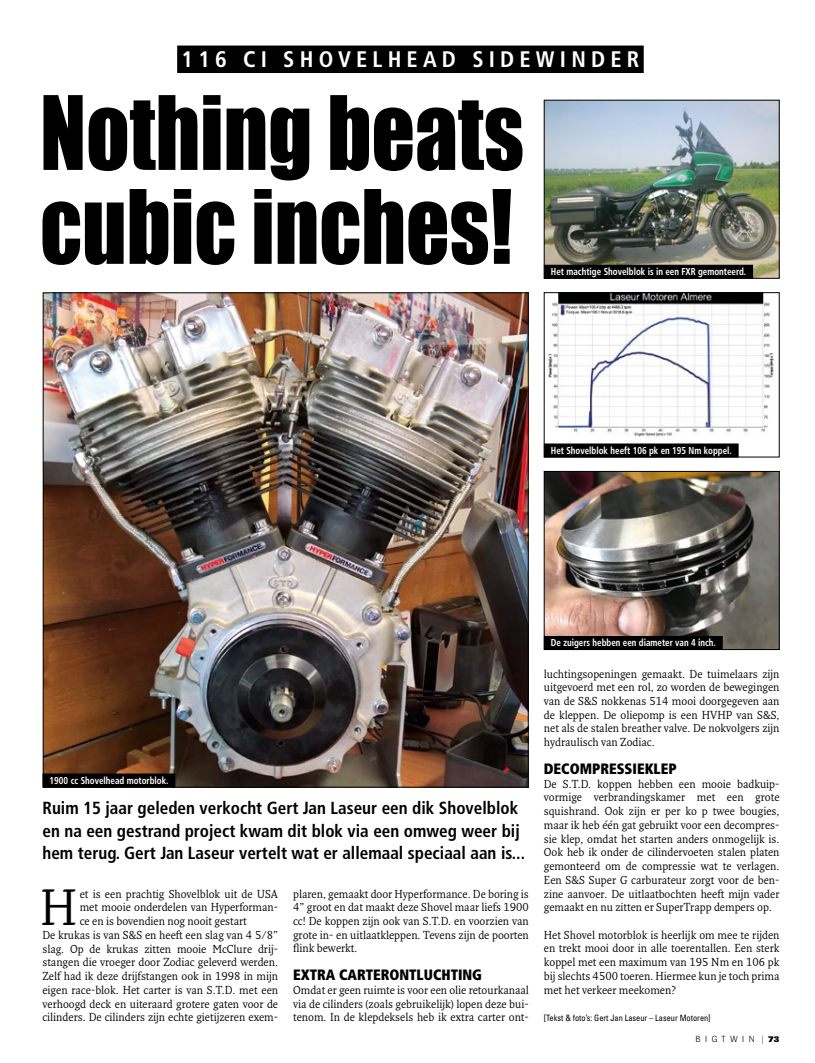
<style>
.page{position:relative;width:815px;height:1063px;background:#fff}
.page>*{position:absolute;margin:0;border:0;box-sizing:border-box;transform-origin:0 0}
.t1{font:49.5px "Fresco";color:#000;scale:.95 1}
.t2{font:700 condensed 22.5px "Frutiger";letter-spacing:.23em;color:#fff}
.t3{font:700 condensed 17.5px/22.5px "Frutiger";color:#000}
.t4{font:900 condensed 15px "Frutiger LT Std";color:#000;scale:.95 1}
.t5{font:11.25px/13.8px "Fresco";color:#000;text-align:justify;scale:.95 1}
.t6{font:700 condensed 10px "Frutiger";color:#fff;scale:.9 1}
.t7{font:condensed 8.75px "Univers";color:#000;scale:.95 1}
.t8{font:300 8.75px "Imago";letter-spacing:.52em;color:#000}
.s1{font-weight:800}
</style>
<div class="page">
<img style="left:546px;top:473px;width:232px;height:175px">
<div style="left:544px;top:471px;width:236px;height:179px;border:1px solid #000"></div>
<img style="left:546px;top:102px;width:232px;height:175px">
<div style="left:544px;top:100px;width:236px;height:179px;border:1px solid #000"></div>
<img style="left:548px;top:294px;width:226px;height:143px">
<div style="left:544px;top:292px;width:236px;height:165px;border:1px solid #000"></div>
<img style="left:45px;top:294px;width:482px;height:491px">
<div style="left:544px;top:636px;width:179px;height:14px;background:#000"></div>
<div style="left:43px;top:774px;width:132px;height:14px;background:#000"></div>
<div style="left:544px;top:444px;width:195px;height:14px;background:#000"></div>
<div style="left:177px;top:46px;width:467px;height:27px;background:#000"></div>
<svg style="left:43px;top:189px;width:468px;height:76px;fill:#000"></svg>
<svg style="left:44px;top:95px;width:478px;height:85px;fill:#000"></svg>
<div style="left:544px;top:265px;width:209px;height:14px;background:#000"></div>
<h2 class="t2" style="left:182px;top:46px;width:459px">116 CI SHOVELHEAD SIDEWINDER</h2>
<p class="t6" style="left:551px;top:266px;width:219px">Het machtige Shovelblok is in een FXR gemonteerd.</p>
<p class="t6" style="left:551px;top:444px;width:203px">Het Shovelblok heeft 106 pk en 195 Nm koppel.</p>
<p class="t6" style="left:50px;top:774px;width:134px">1900 cc Shovelhead motorblok.</p>
<h3 class="t3" style="left:43px;top:797px;width:484px">Ruim 15 jaar geleden verkocht Gert Jan Laseur een dik Shovelblok en na een gestrand project kwam dit blok via een omweg weer bij hem terug. Gert Jan Laseur vertelt wat er allemaal speciaal aan is...</h3>
<h1 class="t1" style="left:40px;top:877px;width:40px">H</h1>
<p class="t5" style="left:80px;top:886px;width:210px">et is een prachtig Shovelblok uit de USA</p>
<p class="t5" style="left:80px;top:900px;width:210px">met mooie onderdelen van Hyperforman-</p>
<p class="t5" style="left:80px;top:914px;width:177px">ce en is bovendien nog nooit gestart</p>
<p class="t5" style="left:42px;top:928px;width:250px">De krukas is van S&amp;S en heeft een slag van 4 5/8”</p>
<p class="t5" style="left:42px;top:941px;width:250px">slag. Op de krukas zitten mooie McClure drij-</p>
<p class="t5" style="left:42px;top:955px;width:250px">stangen die vroeger door Zodiac geleverd werden.</p>
<p class="t5" style="left:42px;top:969px;width:250px">Zelf had ik deze drijfstangen ook in 1998 in mijn</p>
<p class="t5" style="left:42px;top:983px;width:250px">eigen race-blok. Het carter is van S.T.D. met een</p>
<p class="t5" style="left:42px;top:996px;width:250px">verhoogd deck en uiteraard grotere gaten voor de</p>
<p class="t5" style="left:42px;top:1010px;width:250px">cilinders. De cilinders zijn echte gietijzeren exem-</p>
<p class="t5" style="left:293px;top:886px;width:250px">plaren, gemaakt door Hyperformance. De boring is 4” groot en dat maakt deze Shovel maar liefs 1900 cc! De koppen zijn ook van S.T.D. en voorzien van grote in- en uitlaatkleppen. Tevens zijn de poorten flink bewerkt.</p>
<h3 class="t4" style="left:293px;top:966px;width:200px">EXTRA CARTERONTLUCHTING</h3>
<p class="t5" style="left:293px;top:983px;width:250px">Omdat er geen ruimte is voor een olie retourkanaal via de cilinders (zoals gebruikelijk) lopen deze bui&shy;tenom. In de klepdeksels heb ik extra carter ont-</p>
<p class="t6" style="left:551px;top:637px;width:185px">De zuigers hebben een diameter van 4 inch.</p>
<p class="t5" style="left:544px;top:666px;width:250px">luchtingsopeningen gemaakt. De tuimelaars zijn uitgevoerd met een rol, zo worden de bewegingen van de S&amp;S nokkenas 514 mooi doorgegeven aan de kleppen. De oliepomp is een HVHP van S&amp;S, net als de stalen breather valve. De nokvolgers zijn hydraulisch van Zodiac.</p>
<h3 class="t4" style="left:544px;top:759px;width:141px">DECOMPRESSIEKLEP</h3>
<p class="t5" style="left:544px;top:776px;width:250px">De S.T.D. koppen hebben een mooie badkuip&shy;vormige verbrandingskamer met een grote squishrand. Ook zijn er per ko p twee bougies, maar ik heb één gat gebruikt voor een decompres&shy;sie klep, omdat het starten anders onmogelijk is.<br>Ook heb ik onder de cilindervoeten stalen platen gemonteerd om de compressie wat te verlagen.<br>Een S&amp;S Super G carburateur zorgt voor de ben&shy;zine aanvoer. De uitlaatbochten heeft mijn vader gemaakt en nu zitten er SuperTrapp dempers op.</p>
<p class="t5" style="left:544px;top:928px;width:250px">Het Shovel motorblok is heerlijk om mee te rijden en trekt mooi door in alle toerentallen. Een sterk koppel met een maximum van 195 Nm en 106 pk bij slechts 4500 toeren. Hiermee kun je toch prima met het verkeer meekomen?</p>
<p class="t7" style="left:544px;top:1013px;width:177px">[Tekst &amp; foto’s: Gert Jan Laseur – Laseur Motoren]</p>
<p class="t8" style="left:695px;top:1034px;width:86px">BIGTWIN |<span class="s1">73</span></p>
</div>
